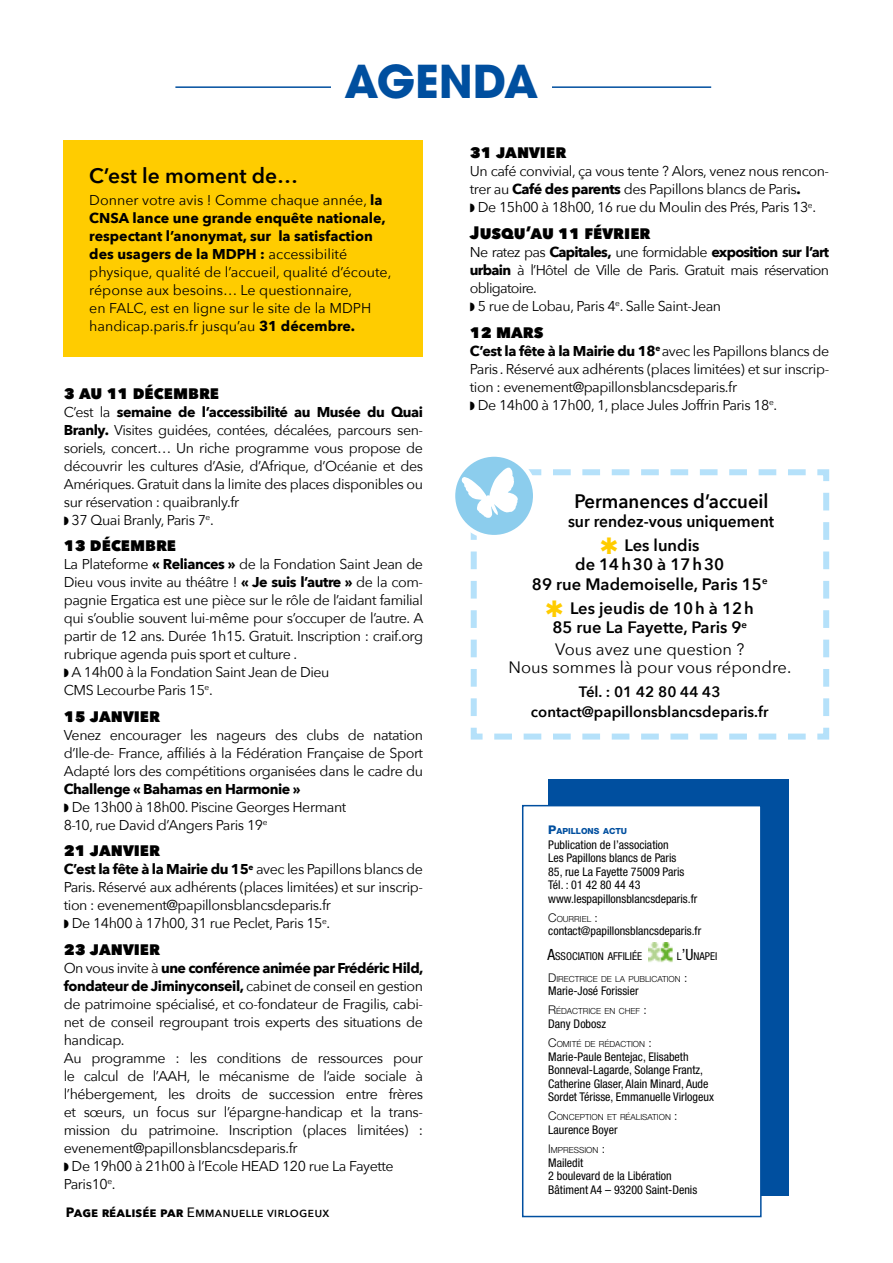
<style>
.page{position:relative;width:893px;height:1263px;background:#fff}
.page>*{position:absolute;margin:0;border:0;box-sizing:border-box;transform-origin:0 0}
.t1{font:700 45px "Avant Garde";color:#004f9f}
.t2{font:600 21px "Avenir Next";color:#000}
.t3{font:600 19.5px "Avenir Next";color:#000;scale:.95 1}
.t4{font:800 18px "Avenir Next";color:#000;scale:.95 1}
.t5{font:600 16.5px/19.5px "Avenir Next";color:#000;text-align:center}
.t6{font:16.5px/18px "Avenir Next";color:#000;text-align:center}
.t7{font:600 16.5px/23.7px "Avenir Next";color:#000;scale:.95 1}
.t8{font:600 15px/19.5px "Avenir Next";color:#000;text-align:center}
.t9{font:14.25px/18px "Avenir Next";letter-spacing:-.03em;color:#000}
.t10{font:14.25px/18px "Avenir Next";color:#000}
.t11{font:14.25px/18px "Avenir Next";letter-spacing:-.05em;color:#000}
.t12{font:500 13.5px "Avenir Next";color:#000}
.t13{font:condensed 12px/13.5px "Helvetica Neue LT Std";color:#000}
.t14{font:condensed 10.8px "Helvetica Neue LT Std";color:#000}
.t15{font:300 8.4px "Helvetica Neue LT Std";color:#000}
.t16{font:800 8.4px "Helvetica Neue LT Std";color:#004f9f}
.s1{font-weight:700}
.s2{color:#fc0}
.s3{font-size:12px}
.s4{font-size:15.45px}
</style>
<div class="page">
<div style="left:64px;top:140px;width:359px;height:216px;background:#fc0"></div>
<svg style="left:470px;top:469px;width:360px;height:271px"></svg>
<svg style="left:453px;top:454px;width:82px;height:83px"></svg>
<svg style="left:461px;top:466px;width:345px;height:256px"></svg>
<div style="left:451px;top:452px;width:86px;height:87px;border:4px solid #fff;border-radius:50%"></div>
<hr style="left:175px;top:86px;width:536px;height:2px;background:#004f9f">
<div style="left:332px;top:50px;width:220px;height:61px;background:#fff"></div>
<div style="left:548px;top:779px;width:240px;height:416px;background:#004f9f"></div>
<div style="left:522px;top:805px;width:240px;height:412px;background:#fff;border:2px solid #004f9f"></div>
<img style="left:648px;top:943px;width:25px;height:20px">
<h1 class="t1" style="left:344px;top:52px;width:195px">AGENDA</h1>
<h2 class="t2" style="left:89px;top:157px;width:210px">C’est le moment de…</h2>
<p class="t10" style="left:89px;top:190px;width:304px">Donner votre avis ! Comme chaque année, <span class="s1">la CNSA lance une grande enquête nationale, respectant l’anonymat, sur la satisfaction des usagers de la MDPH :</span> accessibilité physique, qualité de l’accueil, qualité d’écoute, réponse aux besoins… Le questionnaire,<br>en FALC, est en ligne sur le site de la MDPH handicap.paris.fr jusqu’au <span class="s1">31 décembre.</span></p>
<p class="t4" style="left:64px;top:381px;width:165px">3 AU 11 DÉCEMBRE</p>
<p class="t9" style="left:64px;top:402px;width:361px">C’est la <span class="s1">semaine de l’accessibilité au Musée du Quai Branly.</span> Visites guidées, contées, décalées, parcours sen&shy;soriels, concert… Un riche programme vous propose de découvrir les cultures d’Asie, d’Afrique, d’Océanie et des Amériques. Gratuit dans la limite des places disponibles ou sur réservation : quaibranly.fr<br>◗ 37 Quai Branly, Paris 7<sup>e</sup>.</p>
<p class="t4" style="left:64px;top:533px;width:120px">13 DÉCEMBRE</p>
<p class="t9" style="left:64px;top:554px;width:361px">La Plateforme <span class="s1">« Reliances »</span> de la Fondation Saint Jean de Dieu vous invite au théâtre ! <span class="s1">« Je suis l’autre »</span> de la com&shy;pagnie Ergatica est une pièce sur le rôle de l’aidant familial qui s’oublie souvent lui-même pour s’occuper de l’autre. A partir de 12 ans. Durée 1h15. Gratuit. Inscription : craif.org rubrique agenda puis sport et culture .<br>◗ A 14h00 à la Fondation Saint Jean de Dieu<br>CMS Lecourbe Paris 15<sup>e</sup>.</p>
<p class="t4" style="left:64px;top:704px;width:103px">15 JANVIER</p>
<p class="t9" style="left:64px;top:725px;width:361px;text-align:justify">Venez encourager les nageurs des clubs de natation d’Ile-de- France, affiliés à la Fédération Française de Sport Adapté lors des compétitions organisées dans le cadre du</p>
<p class="t9" style="left:64px;top:779px;width:284px"><span class="s1">Challenge « Bahamas en Harmonie »<br></span>◗ De 13h00 à 18h00. Piscine Georges Hermant<br>8-10, rue David d’Angers Paris 19<sup>e</sup></p>
<p class="t4" style="left:64px;top:839px;width:103px">21 JANVIER</p>
<p class="t9" style="left:64px;top:860px;width:361px"><span class="s1">C’est la fête à la Mairie du 15</span><sup>e</sup> avec les Papillons blancs de Paris. Réservé aux adhérents (places limitées) et sur inscrip&shy;tion : evenement@papillonsblancsdeparis.fr<br>◗ De 14h00 à 17h00, 31 rue Peclet, Paris 15<sup>e</sup>.</p>
<p class="t4" style="left:64px;top:937px;width:103px">23 JANVIER</p>
<p class="t9" style="left:64px;top:958px;width:361px">On vous invite à <span class="s1">une conférence animée par Frédéric Hild, fondateur de Jiminyconseil,</span> cabinet de conseil en gestion de patrimoine spécialisé, et co-fondateur de Fragilis, cabi&shy;net de conseil regroupant trois experts des situations de handicap.<br>Au programme : les conditions de ressources pour le calcul de l’AAH, le mécanisme de l’aide sociale à l’hébergement, les droits de succession entre frères et sœurs, un focus sur l’épargne-handicap et la trans&shy;mission du patrimoine. Inscription (places limitées) : evenement@papillonsblancsdeparis.fr<br>◗ De 19h00 à 21h00 à l’Ecole HEAD 120 rue La Fayette Paris10<sup>e</sup>.</p>
<p class="t12" style="left:66px;top:1201px;width:265px"><span class="s1">Page réalisée par</span> Emmanuelle virlogeux</p>
<p class="t4" style="left:470px;top:141px;width:103px">31 JANVIER</p>
<p class="t9" style="left:470px;top:162px;width:361px">Un café convivial, ça vous tente ? Alors, venez nous rencon&shy;trer au <span class="s1">Café des parents</span> des Papillons blancs de Paris<span class="s1">.<br></span>◗ De 15h00 à 18h00, 16 rue du Moulin des Prés, Paris 13<sup>e</sup>.</p>
<p class="t4" style="left:470px;top:222px;width:192px">JUSQU’AU 11 FÉVRIER</p>
<p class="t11" style="left:470px;top:242px;width:361px">Ne ratez pas <span class="s1">Capitales,</span> une formidable <span class="s1">exposition sur l’art urbain</span> à l’Hôtel de Ville de Paris. Gratuit mais réservation obligatoire.<br>◗ 5 rue de Lobau, Paris 4<sup>e</sup>. Salle Saint-Jean</p>
<p class="t4" style="left:470px;top:320px;width:79px">12 MARS</p>
<p class="t9" style="left:470px;top:341px;width:361px"><span class="s1">C’est la fête à la Mairie du 18</span><sup>e</sup> avec les Papillons blancs de Paris. Réservé aux adhérents (places limitées) et sur inscrip&shy;tion : evenement@papillonsblancsdeparis.fr<br>◗ De 14h00 à 17h00, 1, place Jules Joffrin Paris 18<sup>e</sup>.</p>
<h3 class="t3" style="left:574px;top:484px;width:206px">Permanences d’accueil</h3>
<p class="t7" style="left:600px;top:509px;width:185px;text-indent:-32px">sur rendez-vous uniquement <span class="s2">✱</span> Les lundis</p>
<p class="t5" style="left:532px;top:554px;width:237px">de 14h30 à 17h30<br>89 rue Mademoiselle, Paris 15<sup>e</sup></p>
<p class="t5" style="left:546px;top:598px;width:210px"><span class="s2">✱</span> Les jeudis de 10h à 12h<br>85 rue La Fayette, Paris 9<sup>e</sup></p>
<p class="t6" style="left:509px;top:640px;width:284px">Vous avez une question ?<br>Nous sommes là pour vous répondre.</p>
<p class="t8" style="left:531px;top:682px;width:239px">Tél. : 01 42 80 44 43 contact@papillonsblancsdeparis.fr</p>
<p class="t16" style="left:548px;top:825px;width:80px"><span class="s3">P</span>APILLONS ACTU</p>
<p class="t13" style="left:548px;top:837px;width:151px">Publication de l’association<br>Les Papillons blancs de Paris<br>85, rue La Fayette 75009 Paris<br>Tél. : 01 42 80 44 43 www.lespapillonsblancsdeparis.fr</p>
<p class="t15" style="left:548px;top:914px;width:51px"><span class="s3">C</span>OURRIEL <span class="s3">:</span></p>
<p class="t13" style="left:548px;top:924px;width:154px">contact@papillonsblancsdeparis.fr</p>
<p class="t15" style="left:548px;top:973px;width:141px"><span class="s3">D</span>IRECTRICE DE LA PUBLICATION <span class="s3">:</span></p>
<p class="t13" style="left:548px;top:984px;width:92px">Marie-José Forissier</p>
<p class="t15" style="left:548px;top:1006px;width:100px"><span class="s3">R</span>ÉDACTRICE EN CHEF <span class="s3">:</span></p>
<p class="t13" style="left:548px;top:1017px;width:59px">Dany Dobosz</p>
<p class="t15" style="left:548px;top:1039px;width:105px"><span class="s3">C</span>OMITÉ DE RÉDACTION <span class="s3">:</span></p>
<p class="t13" style="left:548px;top:1049px;width:167px">Marie-Paule Bentejac, Elisabeth Bonneval-Lagarde, Solange Frantz, Catherine Glaser, Alain Minard, Aude Sordet Térisse, Emmanuelle Virlogeux</p>
<p class="t15" style="left:548px;top:1112px;width:131px"><span class="s3">C</span>ONCEPTION ET RÉALISATION <span class="s3">:</span></p>
<p class="t13" style="left:548px;top:1123px;width:71px">Laurence Boyer</p>
<p class="t15" style="left:548px;top:1145px;width:58px"><span class="s3">I</span> MPRESSION <span class="s3">:</span></p>
<p class="t13" style="left:548px;top:1155px;width:151px">Mailedit<br>2 boulevard de la Libération<br>Bâtiment A4 – 93200 Saint-Denis</p>
<p class="t14" style="left:547px;top:950px;width:96px"><span class="s4">A</span>SSOCIATION AFFILIÉE</p>
<p class="t14" style="left:677px;top:950px;width:42px">L<span class="s4">’U</span>NAPEI</p>
</div>
